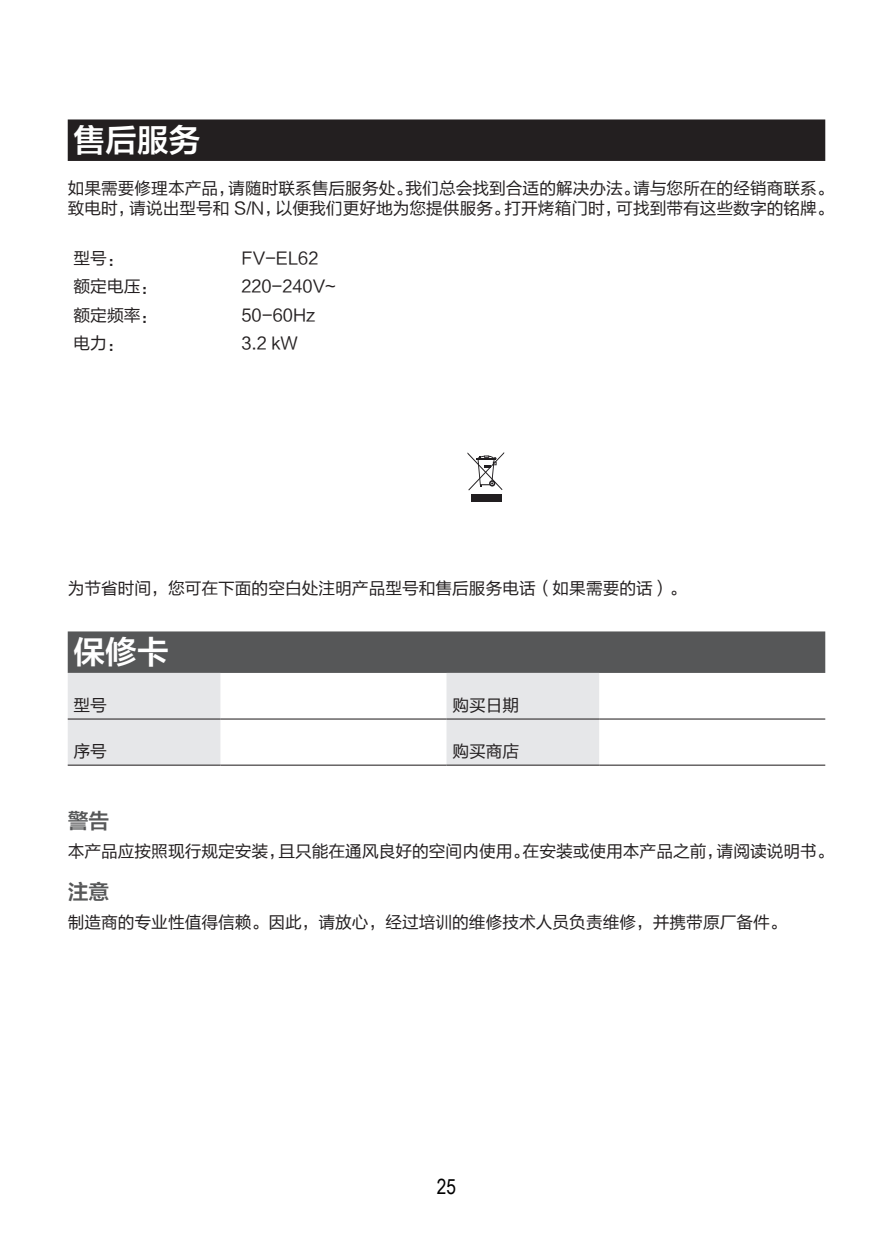
<style>
.page{position:relative;width:893px;height:1234px;background:#fff}
.page>*{position:absolute;margin:0;border:0;box-sizing:border-box;transform-origin:0 0}
.Head_1{font:31.65px "FZLTZCHK GBK1 0";color:#fff}
.head_1_not_TOC{font:31.65px "FZLTZCHK GBK1 0";color:#fff}
.t1{font:21px "Arial Narrow";color:#000}
.head_2_blue{font:20.7px "FZLTZCHK GBK1 0";color:#565758}
.body{font:16.65px/20.7px "FZLTHK GBK1 0";color:#231f20}
</style>
<div class="page">
<div style="left:68px;top:119px;width:757px;height:42px;background:#231f20"></div>
<div style="left:68px;top:631px;width:757px;height:41px;background:#565758"></div>
<div style="left:471px;top:494px;width:30px;height:8px;background:#211e20"></div>
<svg style="left:467px;top:452px;width:37px;height:38px"></svg>
<svg style="left:68px;top:672px;width:531px;height:92px;fill:#e6e7e9"></svg>
<hr style="left:68px;top:718px;width:152px;height:1px;background:#231f20">
<hr style="left:220px;top:718px;width:226px;height:1px;background:#231f20">
<hr style="left:446px;top:718px;width:153px;height:1px;background:#231f20">
<hr style="left:599px;top:718px;width:226px;height:1px;background:#231f20">
<hr style="left:68px;top:764px;width:152px;height:1px;background:#231f20">
<hr style="left:220px;top:764px;width:226px;height:1px;background:#231f20">
<hr style="left:446px;top:764px;width:153px;height:1px;background:#231f20">
<hr style="left:599px;top:764px;width:226px;height:1px;background:#231f20">
<p class="Head_1" style="left:74px;top:122px;width:128px">售后服务</p>
<p class="body" style="left:68px;top:178px;width:767px">如果需要修理本产品，请随时联系售后服务处。我们总会找到合适的解决办法。请与您所在的经销商联系。致电时，请说出型号和 S/N，以便我们更好地为您提供服务。打开烤箱门时，可找到带有这些数字的铭牌。</p>
<p class="body" style="left:74px;top:248px;width:52px">型号：</p>
<p class="body" style="left:242px;top:248px;width:78px">FV-EL62</p>
<p class="body" style="left:74px;top:276px;width:85px">额定电压：</p>
<p class="body" style="left:242px;top:276px;width:96px">220-240V~</p>
<p class="body" style="left:74px;top:305px;width:85px">额定频率：</p>
<p class="body" style="left:242px;top:305px;width:75px">50-60Hz</p>
<p class="body" style="left:74px;top:333px;width:52px">电力：</p>
<p class="body" style="left:242px;top:333px;width:58px">3.2 kW</p>
<p class="body" style="left:68px;top:578px;width:620px">为节省时间，您可在下面的空白处注明产品型号和售后服务电话（如果需要的话）。</p>
<p class="head_1_not_TOC" style="left:74px;top:634px;width:97px">保修卡</p>
<p class="body" style="left:74px;top:695px;width:35px">型号</p>
<p class="body" style="left:452px;top:695px;width:68px">购买日期</p>
<p class="body" style="left:74px;top:741px;width:35px">序号</p>
<p class="body" style="left:452px;top:741px;width:68px">购买商店</p>
<p class="head_2_blue" style="left:68px;top:809px;width:43px">警告</p>
<p class="body" style="left:68px;top:840px;width:767px">本产品应按照现行规定安装，且只能在通风良好的空间内使用。在安装或使用本产品之前，请阅读说明书。</p>
<p class="head_2_blue" style="left:68px;top:879px;width:43px">注意</p>
<p class="body" style="left:68px;top:911px;width:720px">制造商的专业性值得信赖。因此，请放心，经过培训的维修技术人员负责维修，并携带原厂备件。</p>
<p class="t1" style="left:437px;top:1170px;width:21px">25</p>
</div>
